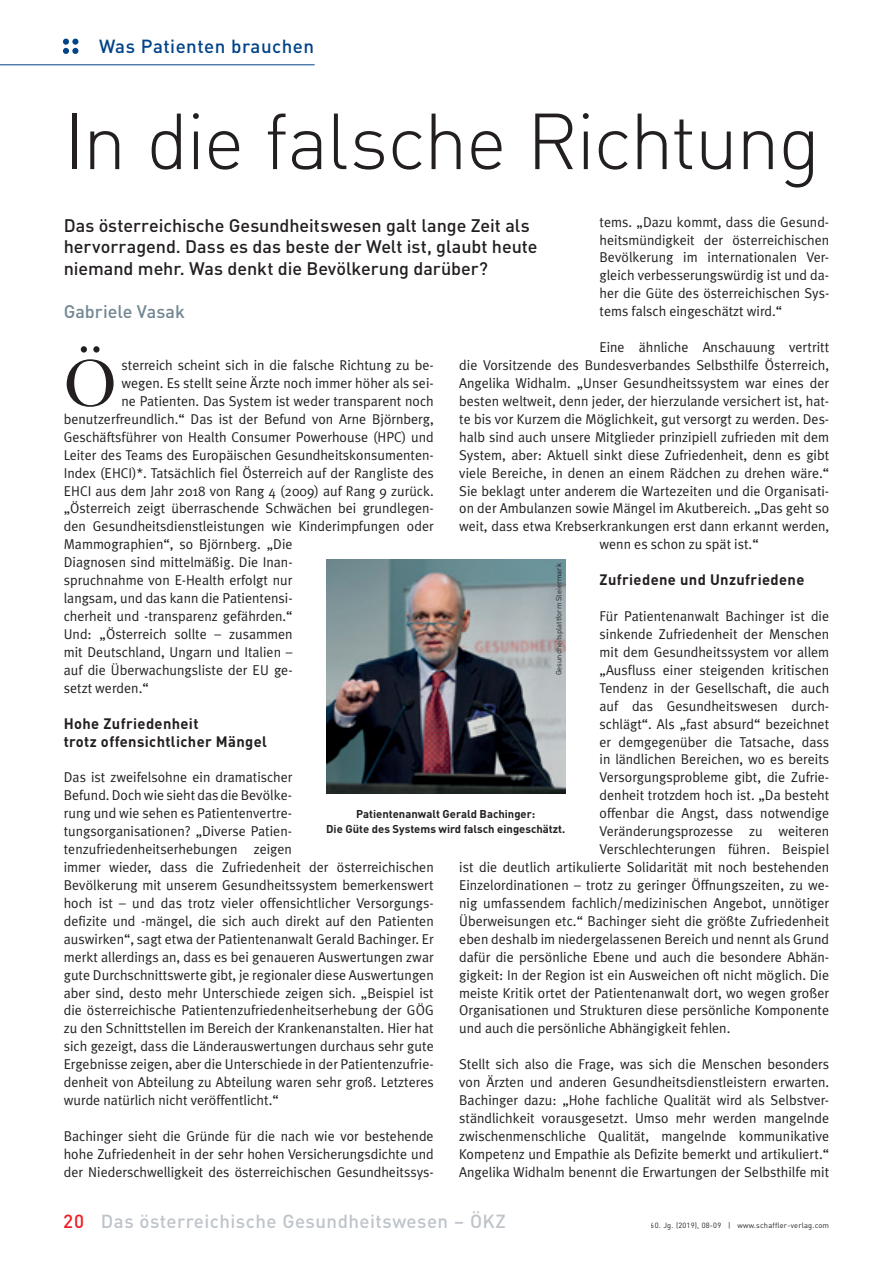
<style>
.page{position:relative;width:893px;height:1263px;background:#fff}
.page>*{position:absolute;margin:0;border:0;box-sizing:border-box;transform-origin:0 0}
.t1{font:78px "DIN Light Alternate";letter-spacing:-.02em;color:#231f20}
.t2{font:64.5px "Janson Text LT Std";color:#231f20}
.t3{font:500 18.75px "DIN";letter-spacing:.025em;color:#bec4ca}
.t4{font:500 18.75px "DIN";letter-spacing:.025em;color:#014387}
.t5{font:500 18px/21.6px "DIN";letter-spacing:-.005em;color:#231f20}
.t6{font:500 18px "DIN";letter-spacing:-.005em;color:#728793}
.t7{font:700 15px/17.9px "DIN";letter-spacing:.025em;color:#231f20}
.t8{font:14.25px/18px "Meta Plus Normal";color:#231f20;text-align:justify}
.t9{font:700 11.25px/15px "DIN";color:#231f20;text-align:center}
.t10{font:7.5px "DIN";letter-spacing:.025em;color:#231f20}
.t11{font:7.5px "DIN";color:#231f20}
.s1{color:#ee1d23}
</style>
<div class="page">
<hr style="left:0;top:64px;width:315px;height:1px;background:#014387">
<svg style="left:63px;top:39px;width:15px;height:15px"></svg>
<img style="left:327px;top:559px;width:239px;height:235px">
<h3 class="t4" style="left:99px;top:35px;width:216px">Was Patienten brauchen</h3>
<h1 class="t1" style="left:64px;top:93px;width:758px">In die falsche Richtung</h1>
<p class="t8" style="left:600px;top:213px;width:231px">tems. „Dazu kommt, dass die Gesund&shy;heitsmündigkeit der österreichischen Bevölkerung im internationalen Ver&shy;gleich verbesserungswürdig ist und da&shy;her die Güte des österreichischen Sys&shy;tems falsch eingeschätzt wird.“</p>
<p class="t8" style="left:600px;top:338px;width:231px">Eine ähnliche Anschauung vertritt</p>
<p class="t8" style="left:459px;top:356px;width:371px">die Vorsitzende des Bundesverbandes Selbsthilfe Österreich,</p>
<p class="t8" style="left:459px;top:374px;width:371px">Angelika Widhalm. „Unser Gesundheitssystem war eines der</p>
<p class="t8" style="left:459px;top:392px;width:371px">besten weltweit, denn jeder, der hierzulande versichert ist, hat-</p>
<p class="t8" style="left:459px;top:410px;width:371px">te bis vor Kurzem die Möglichkeit, gut versorgt zu werden. Des-</p>
<p class="t8" style="left:459px;top:428px;width:371px">halb sind auch unsere Mitglieder prinzipiell zufrieden mit dem</p>
<p class="t8" style="left:459px;top:446px;width:371px">System, aber: Aktuell sinkt diese Zufriedenheit, denn es gibt</p>
<p class="t8" style="left:459px;top:463px;width:371px">viele Bereiche, in denen an einem Rädchen zu drehen wäre.“</p>
<p class="t8" style="left:459px;top:481px;width:371px">Sie beklagt unter anderem die Wartezeiten und die Organisati-</p>
<p class="t8" style="left:459px;top:499px;width:371px">on der Ambulanzen sowie Mängel im Akutbereich. „Das geht so</p>
<p class="t8" style="left:459px;top:517px;width:371px">weit, dass etwa Krebserkrankungen erst dann erkannt werden,</p>
<p class="t8" style="left:600px;top:535px;width:161px">wenn es schon zu spät ist.“</p>
<p class="t7" style="left:600px;top:570px;width:206px">Zufriedene und Unzufriedene</p>
<p class="t8" style="left:600px;top:607px;width:231px">Für Patientenanwalt Bachinger ist die</p>
<p class="t8" style="left:600px;top:625px;width:231px">sinkende Zufriedenheit der Menschen</p>
<p class="t8" style="left:600px;top:643px;width:231px">mit dem Gesundheitssystem vor allem</p>
<p class="t8" style="left:600px;top:661px;width:231px">„Ausfluss einer steigenden kritischen</p>
<p class="t8" style="left:600px;top:679px;width:231px">Tendenz in der Gesellschaft, die auch</p>
<p class="t8" style="left:600px;top:696px;width:231px">auf das Gesundheitswesen durch-</p>
<p class="t8" style="left:600px;top:714px;width:231px">schlägt“. Als „fast absurd“ bezeichnet</p>
<p class="t8" style="left:600px;top:732px;width:231px">er demgegenüber die Tatsache, dass</p>
<p class="t8" style="left:600px;top:750px;width:231px">in ländlichen Bereichen, wo es bereits</p>
<p class="t8" style="left:600px;top:768px;width:231px">Versorgungsprobleme gibt, die Zufrie-</p>
<p class="t8" style="left:600px;top:786px;width:231px">denheit trotzdem hoch ist. „Da besteht</p>
<p class="t8" style="left:600px;top:804px;width:231px">offenbar die Angst, dass notwendige</p>
<p class="t8" style="left:600px;top:822px;width:231px">Veränderungsprozesse zu weiteren</p>
<p class="t8" style="left:600px;top:840px;width:231px">Verschlechterungen führen. Beispiel</p>
<p class="t8" style="left:459px;top:858px;width:371px">ist die deutlich artikulierte Solidarität mit noch bestehenden</p>
<p class="t8" style="left:459px;top:876px;width:371px">Einzelordinationen – trotz zu geringer Öffnungszeiten, zu we-</p>
<p class="t8" style="left:459px;top:894px;width:371px">nig umfassendem fachlich/medizinischen Angebot, unnötiger</p>
<p class="t8" style="left:459px;top:912px;width:371px">Überweisungen etc.“ Bachinger sieht die größte Zufriedenheit</p>
<p class="t8" style="left:459px;top:929px;width:371px">eben deshalb im niedergelassenen Bereich und nennt als Grund</p>
<p class="t8" style="left:459px;top:947px;width:371px">dafür die persönliche Ebene und auch die besondere Abhän-</p>
<p class="t8" style="left:459px;top:965px;width:371px">gigkeit: In der Region ist ein Ausweichen oft nicht möglich. Die</p>
<p class="t8" style="left:459px;top:983px;width:371px">meiste Kritik ortet der Patientenanwalt dort, wo wegen großer</p>
<p class="t8" style="left:459px;top:1001px;width:371px">Organisationen und Strukturen diese persönliche Komponente</p>
<p class="t8" style="left:459px;top:1019px;width:273px">und auch die persönliche Abhängigkeit fehlen.</p>
<p class="t8" style="left:459px;top:1055px;width:371px">Stellt sich also die Frage, was sich die Menschen besonders von Ärzten und anderen Gesundheitsdienstleistern erwarten.<br>Bachinger dazu: „Hohe fachliche Qualität wird als Selbstver&shy;ständlichkeit vorausgesetzt. Umso mehr werden mangelnde zwischenmenschliche Qualität, mangelnde kommunikative Kompetenz und Empathie als Defizite bemerkt und artikuliert.“ Angelika Widhalm benennt die Erwartungen der Selbsthilfe mit</p>
<p class="t5" style="left:64px;top:214px;width:475px">Das österreichische Gesundheitswesen galt lange Zeit als hervorragend. Dass es das beste der Welt ist, glaubt heute niemand mehr. Was denkt die Bevölkerung darüber?</p>
<p class="t6" style="left:64px;top:300px;width:123px">Gabriele Vasak</p>
<h2 class="t2" style="left:64px;top:343px;width:54px">Ö</h2>
<p class="t8" style="left:122px;top:356px;width:314px">sterreich scheint sich in die falsche Richtung zu be-</p>
<p class="t8" style="left:122px;top:374px;width:314px">wegen. Es stellt seine Ärzte noch immer höher als sei-</p>
<p class="t8" style="left:122px;top:392px;width:314px">ne Patienten. Das System ist weder transparent noch</p>
<p class="t8" style="left:64px;top:410px;width:371px">benutzerfreundlich.“ Das ist der Befund von Arne Björnberg,</p>
<p class="t8" style="left:64px;top:428px;width:371px">Geschäftsführer von Health Consumer Powerhouse (HPC) und</p>
<p class="t8" style="left:64px;top:446px;width:371px">Leiter des Teams des Europäischen Gesundheitskonsumenten-</p>
<p class="t8" style="left:64px;top:463px;width:371px">Index (EHCI)*. Tatsächlich fiel Österreich auf der Rangliste des</p>
<p class="t8" style="left:64px;top:481px;width:371px">EHCI aus dem Jahr 2018 von Rang 4 (2009) auf Rang 9 zurück.</p>
<p class="t8" style="left:64px;top:499px;width:371px">„Österreich zeigt überraschende Schwächen bei grundlegen-</p>
<p class="t8" style="left:64px;top:517px;width:371px">den Gesundheitsdienstleistungen wie Kinderimpfungen oder</p>
<p class="t8" style="left:64px;top:535px;width:230px">Mammographien“, so Björnberg. „Die</p>
<p class="t8" style="left:64px;top:553px;width:230px">Diagnosen sind mittelmäßig. Die Inan-</p>
<p class="t8" style="left:64px;top:571px;width:230px">spruchnahme von E-Health erfolgt nur</p>
<p class="t8" style="left:64px;top:589px;width:230px">langsam, und das kann die Patientensi-</p>
<p class="t8" style="left:64px;top:607px;width:230px">cherheit und -transparenz gefährden.“</p>
<p class="t8" style="left:64px;top:625px;width:230px">Und: „Österreich sollte – zusammen</p>
<p class="t8" style="left:64px;top:643px;width:230px">mit Deutschland, Ungarn und Italien –</p>
<p class="t8" style="left:64px;top:661px;width:230px">auf die Überwachungsliste der EU ge-</p>
<p class="t8" style="left:64px;top:679px;width:86px">setzt werden.“</p>
<p class="t7" style="left:64px;top:714px;width:205px">Hohe Zufriedenheit<br>trotz offensichtlicher Mängel</p>
<p class="t8" style="left:64px;top:768px;width:371px;text-align:left">Das ist zweifelsohne ein dramatischer<br>Befund. Doch wie sieht das die Bevölke-<br>rung und wie sehen es Patientenvertre-<br>tungsorganisationen? „Diverse Patien&shy;tenzufriedenheitserhebungen zeigen<br>immer wieder, dass die Zufriedenheit der österreichischen Bevölkerung mit unserem Gesundheitssystem bemerkenswert hoch ist – und das trotz vieler offensichtlicher Versorgungs&shy;defizite und -mängel, die sich auch direkt auf den Patienten auswirken“, sagt etwa der Patientenanwalt Gerald Bachinger. Er merkt allerdings an, dass es bei genaueren Auswertungen zwar gute Durchschnittswerte gibt, je regionaler diese Auswertungen aber sind, desto mehr Unterschiede zeigen sich. „Beispiel ist die österreichische Patientenzufriedenheitserhebung der GÖG zu den Schnittstellen im Bereich der Krankenanstalten. Hier hat sich gezeigt, dass die Länderauswertungen durchaus sehr gute Ergebnisse zeigen, aber die Unterschiede in der Patientenzufrie&shy;denheit von Abteilung zu Abteilung waren sehr groß. Letzteres wurde natürlich nicht veröffentlicht.“</p>
<p class="t8" style="left:64px;top:1127px;width:371px">Bachinger sieht die Gründe für die nach wie vor bestehende hohe Zufriedenheit in der sehr hohen Versicherungsdichte und der Niederschwelligkeit des österreichischen Gesundheitssys-</p>
<p class="t11" style="left:554px;top:675px;width:113px;rotate:-90deg">Gesundheitsplattform Steiermark</p>
<p class="t9" style="left:326px;top:805px;width:241px">Patientenanwalt Gerald Bachinger:<br>Die Güte des Systems wird falsch eingeschätzt.</p>
<h3 class="t3" style="left:64px;top:1209px;width:443px"><span class="s1">20</span> Das österreichische Gesundheitswesen – ÖKZ</h3>
<p class="t10" style="left:651px;top:1220px;width:180px">60. Jg. (2019), 08-09 | www.schaffler-verlag.com</p>
</div>
